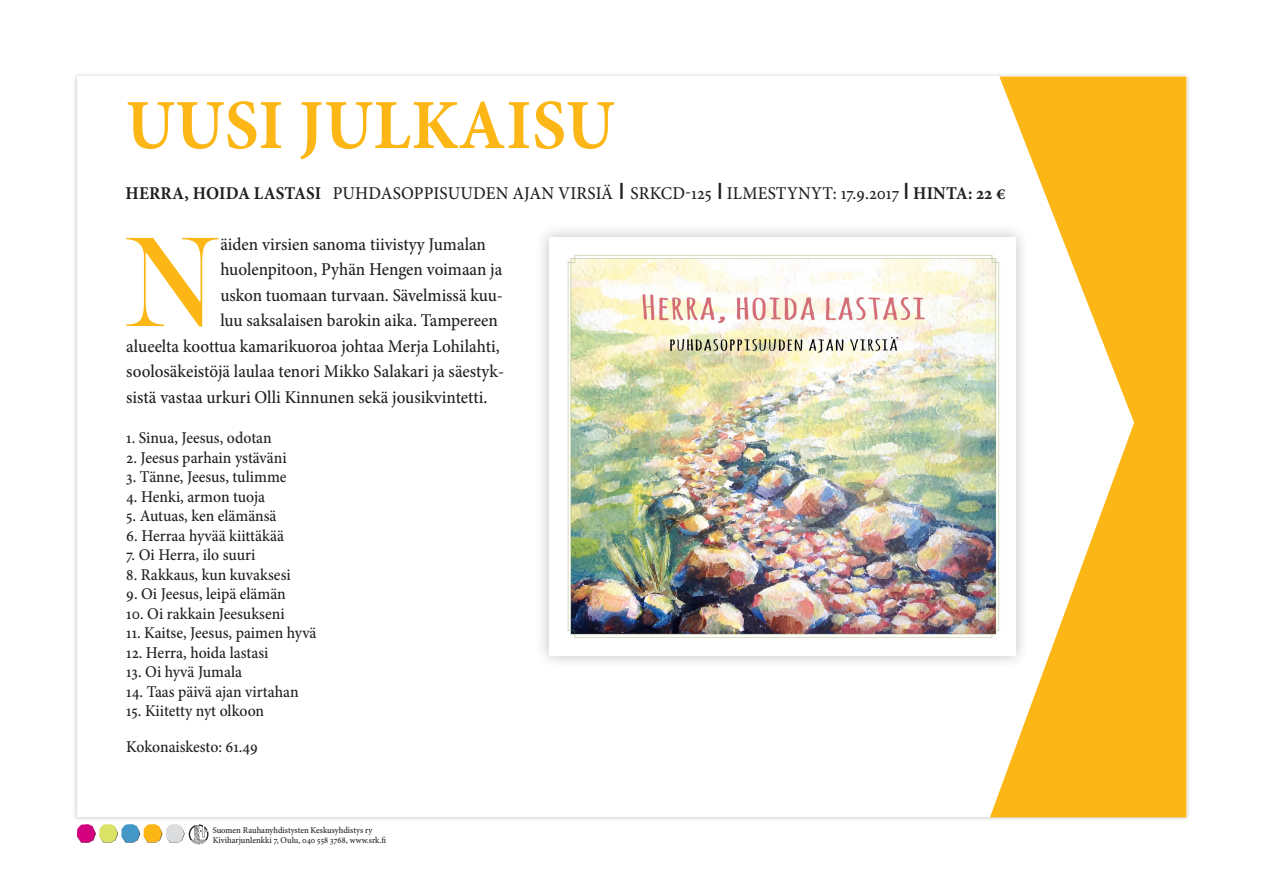
<style>
.page{position:relative;width:1263px;height:893px;background:#fff}
.page>*{position:absolute;margin:0;border:0;box-sizing:border-box;transform-origin:0 0}
.leipis_anf{font:136.65px "Modern";color:#fcb615;scale:.95 1}
.UUSI_JULKAISU{font:700 70.5px "Minion Pro";letter-spacing:.01em;color:#fcb615;scale:.95 1}
.leipis_anf-2{font:500 18px "Minion Pro";color:#231f20;scale:.95 1}
.julkaisun_tiedot{font:500 18px "Minion Pro";letter-spacing:.01em;color:#231f20;scale:.95 1}
.laululuettelo{font:500 16.5px "Minion Pro";color:#231f20;scale:.95 1}
.t1{font:500 9px/9.8px "Minion Pro";color:#231f20;scale:.95 1}
.s1{font-weight:700}
.s2{font-family:"Times";font-weight:700;font-size:24px}
</style>
<div class="page">
<div style="left:73px;top:72px;width:1118px;height:750px;background:#231f20;opacity:.25"></div>
<div style="left:77px;top:77px;width:1109px;height:740px;background:#fff"></div>
<svg style="left:990px;top:77px;width:196px;height:740px;fill:#fcb615"></svg>
<svg style="left:77px;top:824px;width:131px;height:21px"></svg>
<div style="left:535px;top:223px;width:494px;height:446px;background:#231f20;opacity:.3"></div>
<img style="left:549px;top:237px;width:466px;height:418px">
<p class="UUSI_JULKAISU" style="left:126px;top:76px;width:516px">UUSI JULKAISU</p>
<p class="julkaisun_tiedot" style="left:126px;top:181px;width:928px"><span class="s1">HERRA, HOIDA LASTASI</span> PUHDASOPPISUUDEN AJAN VIRSIÄ <span class="s2">|</span> SRKCD-125 <span class="s2">|</span> ILMESTYNYT: 17.9.2017 <span class="s2">|</span> <span class="s1">HINTA: 22 €</span></p>
<p class="leipis_anf" style="left:124px;top:215px;width:96px">N</p>
<p class="leipis_anf-2" style="left:220px;top:232px;width:281px">äiden virsien sanoma tiivistyy Jumalan</p>
<p class="leipis_anf-2" style="left:220px;top:257px;width:298px">huolenpitoon, Pyhän Hengen voimaan ja</p>
<p class="leipis_anf-2" style="left:220px;top:283px;width:299px">uskon tuomaan turvaan. Sävelmissä kuu-</p>
<p class="leipis_anf-2" style="left:220px;top:308px;width:294px">luu saksalaisen barokin aika. Tampereen</p>
<p class="leipis_anf-2" style="left:126px;top:334px;width:394px">alueelta koottua kamarikuoroa johtaa Merja Lohilahti,</p>
<p class="leipis_anf-2" style="left:126px;top:359px;width:399px">soolosäkeistöjä laulaa tenori Mikko Salakari ja säestyk-</p>
<p class="leipis_anf-2" style="left:126px;top:385px;width:381px">sistä vastaa urkuri Olli Kinnunen sekä jousikvintetti.</p>
<p class="laululuettelo" style="left:126px;top:427px;width:155px">1. Sinua, Jeesus, odotan</p>
<p class="laululuettelo" style="left:126px;top:446px;width:170px">2. Jeesus parhain ystäväni</p>
<p class="laululuettelo" style="left:126px;top:466px;width:170px">3. Tänne, Jeesus, tulimme</p>
<p class="laululuettelo" style="left:126px;top:485px;width:148px">4. Henki, armon tuoja</p>
<p class="laululuettelo" style="left:126px;top:505px;width:160px">5. Autuas, ken elämänsä</p>
<p class="laululuettelo" style="left:126px;top:524px;width:167px">6. Herraa hyvää kiittäkää</p>
<p class="laululuettelo" style="left:126px;top:544px;width:137px">7. Oi Herra, ilo suuri</p>
<p class="laululuettelo" style="left:126px;top:563px;width:175px">8. Rakkaus, kun kuvaksesi</p>
<p class="laululuettelo" style="left:126px;top:583px;width:169px">9. Oi Jeesus, leipä elämän</p>
<p class="laululuettelo" style="left:126px;top:602px;width:168px">10. Oi rakkain Jeesukseni</p>
<p class="laululuettelo" style="left:126px;top:622px;width:202px">11. Kaitse, Jeesus, paimen hyvä</p>
<p class="laululuettelo" style="left:126px;top:641px;width:151px">12. Herra, hoida lastasi</p>
<p class="laululuettelo" style="left:126px;top:661px;width:123px">13. Oi hyvä Jumala</p>
<p class="laululuettelo" style="left:126px;top:680px;width:183px">14. Taas päivä ajan virtahan</p>
<p class="laululuettelo" style="left:126px;top:700px;width:147px">15. Kiitetty nyt olkoon</p>
<p class="laululuettelo" style="left:126px;top:736px;width:140px">Kokonaiskesto: 61.49</p>
<p class="t1" style="left:213px;top:825px;width:184px">Suomen Rauhanyhdistysten Keskusyhdistys ry<br>Kiviharjunlenkki 7, Oulu, 040 558 3768, www.srk.fi</p>
</div>
